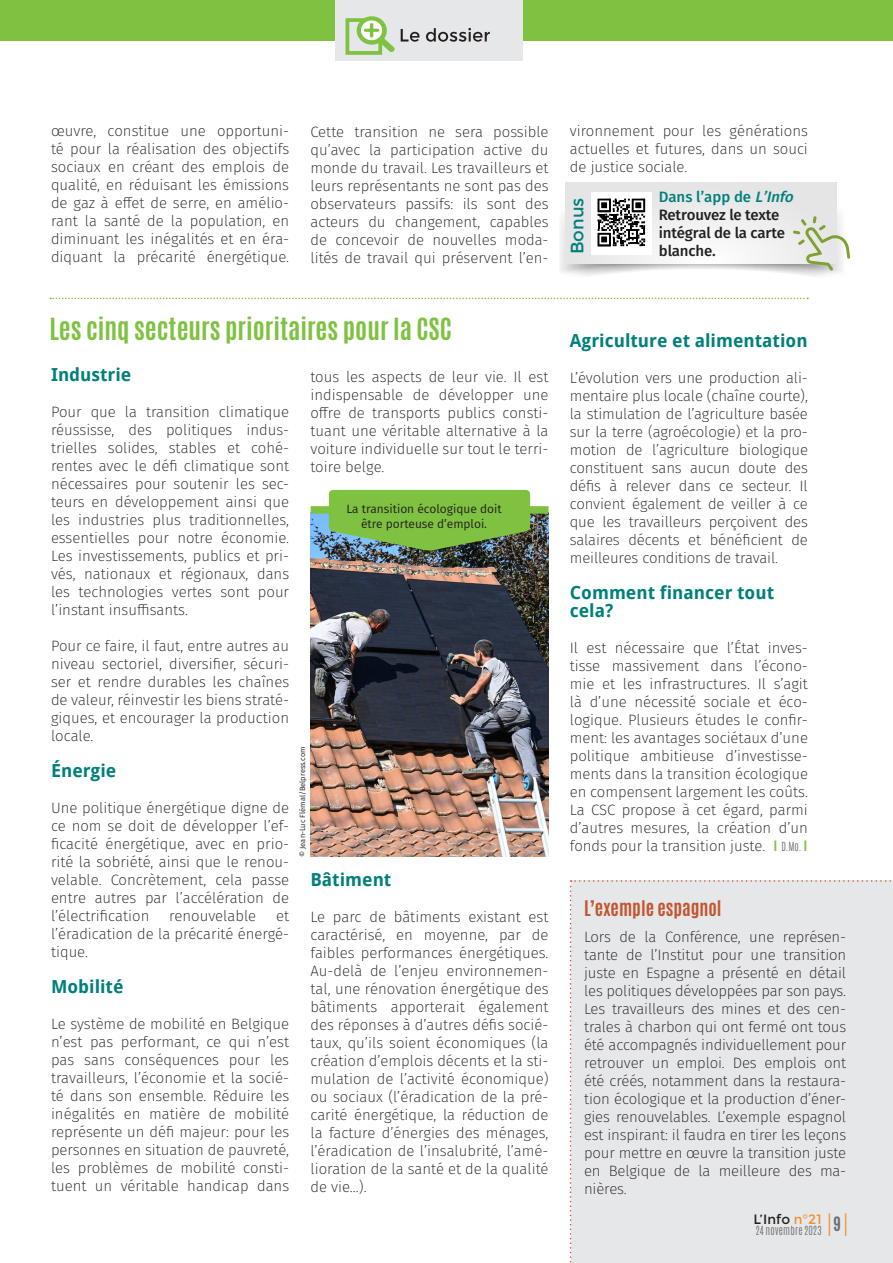
<style>
.page{position:relative;width:893px;height:1263px;background:#fff}
.page>*{position:absolute;margin:0;border:0;box-sizing:border-box;transform-origin:0 0}
.t1{font:300 25.95px "Antonio";color:#ec9134;scale:.64 1}
.Doss-Titre2{font:700 25.5px "Antonio";color:#7fc241}
.Doss-iT{font:700 18px/18px "Droid Sans";color:#00807a}
.t2{font:700 18px "Antonio";color:#c2562e}
.t3{font:18px "Montserrat";color:#00807a}
.Texte{font:200 15px/18px "Fira Sans";color:#231f20;text-align:justify}
.t4{font:500 15px "Fira Sans";letter-spacing:-.01em;color:#231f20}
.t5{font:500 15px "Fira Sans";color:#00807a}
.t6{font:13.5px "Montserrat";letter-spacing:.005em;color:#231f20}
.légende{font:12px/15px "Fira Sans";color:#231f20;text-align:center}
.t7{font:300 10.5px "Antonio";letter-spacing:.035em;color:#6c6d70}
.photo{font:7.5px "Fira Sans";color:#231f20}
.s1{font-style:italic}
.s2{font-family:"Montserrat";font-weight:400;color:#7fc241}
.s3{font-family:"Antonio";font-weight:300;font-size:10.5px;color:#6c6d70}
.s4{color:#ec9134}
</style>
<div class="page">
<div style="left:0;top:0;width:893px;height:41px;background:#7fc241"></div>
<div style="left:335px;top:0;width:187px;height:61px;background:#e6e7e9"></div>
<svg style="left:401px;top:28px;width:89px;height:14px"></svg>
<svg style="left:345px;top:16px;width:50px;height:39px"></svg>
<div style="left:566px;top:183px;width:270px;height:81px;background:#e5e5e5"></div>
<svg style="left:560px;top:186px;width:290px;height:90px"></svg>
<div style="left:570px;top:880px;width:323px;height:383px;background:#e6e7e9"></div>
<svg style="left:50px;top:298px;width:758px;height:1px"></svg>
<img style="left:310px;top:512px;width:239px;height:345px">
<div style="left:311px;top:506px;width:238px;height:8px;background:#7fc241"></div>
<svg style="left:329px;top:490px;width:201px;height:60px"></svg>
<p class="Texte" style="left:51px;top:122px;width:240px">œuvre, constitue une opportuni&shy;té pour la réalisation des objectifs sociaux en créant des emplois de qualité, en réduisant les émissions de gaz à effet de serre, en amélio&shy;rant la santé de la population, en diminuant les inégalités et en éra&shy;diquant la précarité énergétique.</p>
<p class="Texte" style="left:310px;top:123px;width:240px">Cette transition ne sera possible qu’avec la participation active du monde du travail. Les travailleurs et leurs représentants ne sont pas des observateurs passifs: ils sont des acteurs du changement, capables de concevoir de nouvelles moda&shy;lités de travail qui préservent l’en-</p>
<p class="Texte" style="left:570px;top:122px;width:240px">vironnement pour les générations actuelles et futures, dans un souci de justice sociale.</p>
<p class="t5" style="left:659px;top:186px;width:140px">Dans l’app de <span class="s1">L’Info</span></p>
<p class="t4" style="left:659px;top:204px;width:122px">Retrouvez le texte</p>
<p class="t4" style="left:659px;top:222px;width:128px">intégral de la carte</p>
<p class="t3" style="left:567px;top:254px;width:58px;rotate:-90deg">Bonus</p>
<p class="t4" style="left:659px;top:240px;width:58px">blanche.</p>
<p class="Doss-Titre2" style="left:49px;top:309px;width:404px">Les cinq secteurs prioritaires pour la CSC</p>
<p class="Doss-iT" style="left:51px;top:365px;width:82px">Industrie</p>
<p class="Texte" style="left:51px;top:403px;width:240px">Pour que la transition climatique réussisse, des politiques indus&shy;trielles solides, stables et cohé&shy;rentes avec le défi climatique sont nécessaires pour soutenir les sec&shy;teurs en développement ainsi que les industries plus traditionnelles, essentielles pour notre économie.<br>Les investissements, publics et pri&shy;vés, nationaux et régionaux, dans les technologies vertes sont pour l’instant insuffisants.</p>
<p class="Texte" style="left:51px;top:637px;width:240px">Pour ce faire, il faut, entre autres au niveau sectoriel, diversifier, sécuri&shy;ser et rendre durables les chaînes de valeur, réinvestir les biens straté&shy;giques, et encourager la production locale.</p>
<p class="Doss-iT" style="left:51px;top:761px;width:67px">Énergie</p>
<p class="Texte" style="left:51px;top:799px;width:240px">Une politique énergétique digne de ce nom se doit de développer l’ef&shy;ficacité énergétique, avec en prio&shy;rité la sobriété, ainsi que le renou&shy;velable. Concrètement, cela passe entre autres par l’accélération de l’électrification</p>
<p class="Texte" style="left:169px;top:907px;width:88px">renouvelable</p>
<p class="Texte" style="left:51px;top:907px;width:240px;text-indent:225px">et l’éradication de la précarité énergé&shy;tique.</p>
<p class="Doss-iT" style="left:51px;top:977px;width:74px">Mobilité</p>
<p class="Texte" style="left:51px;top:1015px;width:240px">Le système de mobilité en Belgique n’est pas performant, ce qui n’est pas sans conséquences pour les travailleurs, l’économie et la socié&shy;té dans son ensemble. Réduire les inégalités en matière de mobilité représente un défi majeur: pour les personnes en situation de pauvreté, les problèmes de mobilité consti&shy;tuent un véritable handicap dans</p>
<p class="Texte" style="left:310px;top:367px;width:240px">tous les aspects de leur vie. Il est indispensable de développer une offre de transports publics consti&shy;tuant une véritable alternative à la voiture individuelle sur tout le terri&shy;toire belge.</p>
<p class="légende" style="left:346px;top:501px;width:157px">La transition écologique doit être porteuse d’emploi.</p>
<p class="photo" style="left:297px;top:857px;width:112px;rotate:-90deg">© Jean-Luc Flémal/Belpress.com</p>
<p class="Doss-iT" style="left:310px;top:870px;width:82px">Bâtiment</p>
<p class="Texte" style="left:310px;top:907px;width:240px">Le parc de bâtiments existant est caractérisé, en moyenne, par de faibles performances énergétiques.<br>Au-delà de l’enjeu environnemen&shy;tal, une rénovation énergétique des bâtiments apporterait également des réponses à d’autres défis socié&shy;taux, qu’ils soient économiques (la création d’emplois décents et la sti&shy;mulation de l’activité économique) ou sociaux (l’éradication de la pré&shy;carité énergétique, la réduction de la facture d’énergies des ménages, l’éradication de l’insalubrité, l’amé&shy;lioration de la santé et de la qualité de vie…).</p>
<p class="Doss-iT" style="left:570px;top:331px;width:239px">Agriculture et alimentation</p>
<p class="Texte" style="left:570px;top:369px;width:240px">L’évolution vers une production ali&shy;mentaire plus locale (chaîne courte), la stimulation de l’agriculture basée sur la terre (agroécologie) et la pro&shy;motion de l’agriculture biologique constituent sans aucun doute des défis à relever dans ce secteur. Il convient également de veiller à ce que les travailleurs perçoivent des salaires décents et bénéficient de meilleures conditions de travail.</p>
<p class="Doss-iT" style="left:570px;top:583px;width:206px">Comment financer tout cela?</p>
<p class="Texte" style="left:570px;top:639px;width:240px">Il est nécessaire que l’État inves&shy;tisse massivement dans l’écono&shy;mie et les infrastructures. Il s’agit là d’une nécessité sociale et éco&shy;logique. Plusieurs études le confir&shy;ment: les avantages sociétaux d’une politique ambitieuse d’investisse&shy;ments dans la transition écologique en compensent largement les coûts.<br>La CSC propose à cet égard, parmi d’autres mesures, la création d’un fonds pour la transition juste. <span class="s2">I</span> <span class="s3">D.Mo.</span> <span class="s2">I</span></p>
<p class="t2" style="left:584px;top:894px;width:139px">L’exemple espagnol</p>
<p class="Texte" style="left:584px;top:928px;width:264px">Lors de la Conférence, une représen&shy;tante de l’Institut pour une transition juste en Espagne a présenté en détail les politiques développées par son pays.<br>Les travailleurs des mines et des cen&shy;trales à charbon qui ont fermé ont tous été accompagnés individuellement pour retrouver un emploi. Des emplois ont été créés, notamment dans la restaura&shy;tion écologique et la production d’éner&shy;gies renouvelables. L’exemple espagnol est inspirant: il faudra en tirer les leçons pour mettre en œuvre la transition juste en Belgique de la meilleure des ma&shy;nières.</p>
<p class="t6" style="left:753px;top:1211px;width:70px">L’Info <span class="s4">n°21</span></p>
<p class="t1" style="left:827px;top:1206px;width:33px">I<sup>9</sup>I</p>
<p class="t7" style="left:756px;top:1223px;width:67px">24 novembre 2023</p>
</div>
